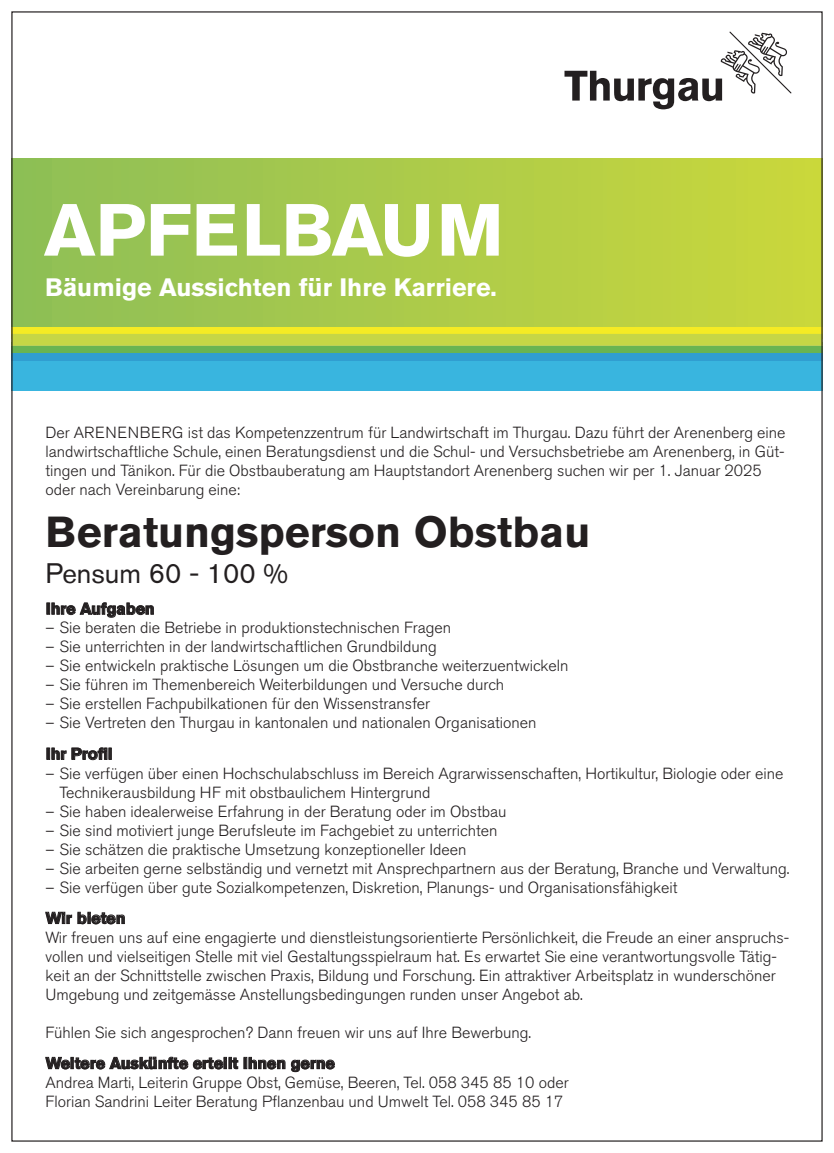
<style>
.page{position:relative;width:834px;height:1153px;background:#fff}
.page>*{position:absolute;margin:0;border:0;box-sizing:border-box;transform-origin:0 0}
.t1{font:700 73px "Akzidenz Grotesk BQ";color:#fff}
.t2{font:700 43px "Akzidenz Grotesk BQ";color:#231f20}
.t3{font:28px "Akzidenz Grotesk BQ";color:#231f20}
.t4{font:700 25px "Akzidenz Grotesk BQ";color:#fff}
.t5{font:300 16px/19px "Akzidenz Grotesk BQ";color:#231f20}
.t6{font:700 16px "Akzidenz Grotesk BQ";letter-spacing:-.005em;color:#231f20}
</style>
<div class="page">
<svg style="left:564px;top:32px;width:227px;height:77px"></svg>
<div style="left:11px;top:357px;width:811px;height:34px;background:#39b5df"></div>
<div style="left:11px;top:349px;width:811px;height:11px;background:#309ed1"></div>
<div style="left:11px;top:342px;width:811px;height:11px;background:#69b452"></div>
<div style="left:11px;top:319px;width:811px;height:19px;background:#f5eb24"></div>
<div style="left:13px;top:334px;width:807px;height:11px;background:#c6d646"></div>
<div style="left:11px;top:159px;width:811px;height:167px;background:linear-gradient(to right,#8dbe57,#cbd73c)"></div>
<h1 class="t1" style="left:44px;top:201px;width:461px">APFELBAUM</h1>
<h3 class="t4" style="left:45px;top:277px;width:453px">Bäumige Aussichten für Ihre Karriere.</h3>
<p class="t5" style="left:45px;top:423px;width:741px">Der ARENENBERG ist das Kompetenzzentrum für Landwirtschaft im Thurgau. Dazu führt der Arenenberg eine landwirtschaftliche Schule, einen Beratungsdienst und die Schul- und Versuchsbetriebe am Arenenberg, in Güt&shy;tingen und Tänikon. Für die Obstbauberatung am Hauptstandort Arenenberg suchen wir per 1. Januar 2025 oder nach Vereinbarung eine:</p>
<h2 class="t2" style="left:45px;top:515px;width:546px">Beratungsperson Obstbau</h2>
<h3 class="t3" style="left:45px;top:563px;width:245px">Pensum 60 - 100 %</h3>
<p class="t6" style="left:46px;top:602px;width:110px">Ihre Aufgaben</p>
<p class="t5" style="left:45px;top:619px;width:407px">– Sie beraten die Betriebe in produktionstechnischen Fragen</p>
<p class="t5" style="left:45px;top:638px;width:393px">– Sie unterrichten in der landwirtschaftlichen Grundbildung</p>
<p class="t5" style="left:45px;top:657px;width:524px">– Sie entwickeln praktische Lösungen um die Obstbranche weiterzuentwickeln</p>
<p class="t5" style="left:45px;top:676px;width:460px">– Sie führen im Themenbereich Weiterbildungen und Versuche durch</p>
<p class="t5" style="left:45px;top:695px;width:386px">– Sie erstellen Fachpubilkationen für den Wissenstransfer</p>
<p class="t5" style="left:45px;top:714px;width:492px">– Sie Vertreten den Thurgau in kantonalen und nationalen Organisationen</p>
<p class="t6" style="left:46px;top:747px;width:68px">Ihr Profil</p>
<p class="t5" style="left:60px;top:764px;width:725px;text-indent:-14px">– Sie verfügen über einen Hochschulabschluss im Bereich Agrarwissenschaften, Hortikultur, Biologie oder eine<br>Technikerausbildung HF mit obstbaulichem Hintergrund</p>
<p class="t5" style="left:45px;top:802px;width:462px">– Sie haben idealerweise Erfahrung in der Beratung oder im Obstbau</p>
<p class="t5" style="left:45px;top:821px;width:453px">– Sie sind motiviert junge Berufsleute im Fachgebiet zu unterrichten</p>
<p class="t5" style="left:45px;top:840px;width:422px">– Sie schätzen die praktische Umsetzung konzeptioneller Ideen</p>
<p class="t5" style="left:45px;top:859px;width:745px">– Sie arbeiten gerne selbständig und vernetzt mit Ansprechpartnern aus der Beratung, Branche und Verwaltung.</p>
<p class="t5" style="left:45px;top:878px;width:633px">– Sie verfügen über gute Sozialkompetenzen, Diskretion, Planungs- und Organisationsfähigkeit</p>
<p class="t6" style="left:46px;top:911px;width:81px">Wir bieten</p>
<p class="t5" style="left:45px;top:928px;width:745px">Wir freuen uns auf eine engagierte und dienstleistungsorientierte Persönlichkeit, die Freude an einer anspruchs&shy;vollen und vielseitigen Stelle mit viel Gestaltungsspielraum hat. Es erwartet Sie eine verantwortungsvolle Tätig&shy;keit an der Schnittstelle zwischen Praxis, Bildung und Forschung. Ein attraktiver Arbeitsplatz in wunderschöner Umgebung und zeitgemässe Anstellungsbedingungen runden unser Angebot ab.</p>
<p class="t5" style="left:45px;top:1023px;width:487px">Fühlen Sie sich angesprochen? Dann freuen wir uns auf Ihre Bewerbung.</p>
<p class="t6" style="left:46px;top:1056px;width:290px">Weitere Auskünfte erteilt Ihnen gerne</p>
<p class="t5" style="left:45px;top:1073px;width:524px">Andrea Marti, Leiterin Gruppe Obst, Gemüse, Beeren, Tel. 058 345 85 10 oder<br>Florian Sandrini Leiter Beratung Pflanzenbau und Umwelt Tel. 058 345 85 17</p>
</div>
